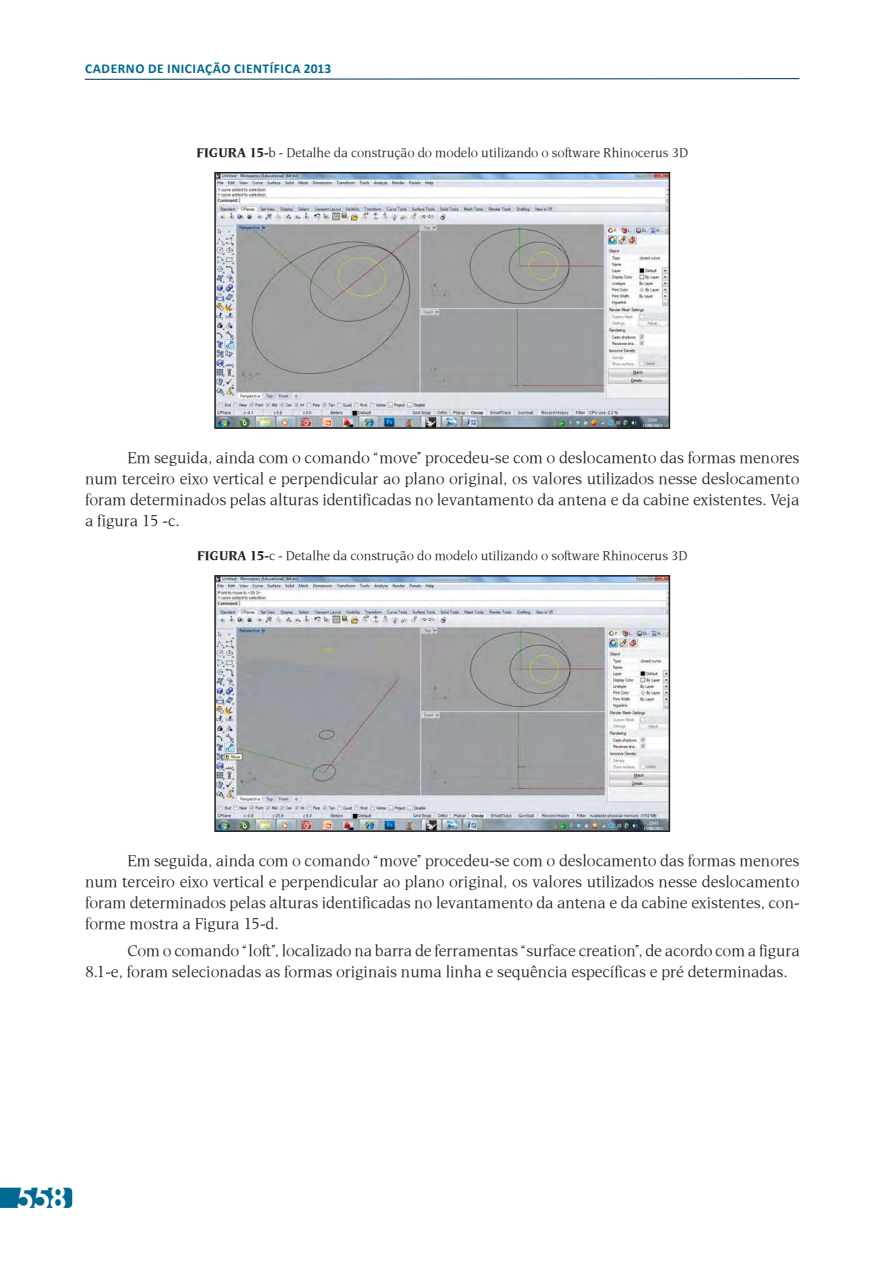
<style>
.page{position:relative;width:893px;height:1263px;background:#fff}
.page>*{position:absolute;margin:0;border:0;box-sizing:border-box;transform-origin:0 0}
.t1{font:800 30px "Futura Std";color:#fff}
.t2{font:16.5px/21px "Esperanto";color:#231f20;text-align:justify}
.t3{font:13.5px "Esperanto";color:#231f20}
.t4{font:700 13.5px "Calibri";letter-spacing:.04em;color:#006991}
.s1{font-weight:700}
</style>
<div class="page">
<svg style="left:84px;top:78px;width:716px;height:2px"></svg>
<svg style="left:0;top:1188px;width:72px;height:20px"></svg>
<img style="left:217px;top:175px;width:450px;height:251px">
<div style="left:214px;top:172px;width:456px;height:257px;border:2px solid #231f20"></div>
<img style="left:217px;top:578px;width:450px;height:251px">
<div style="left:214px;top:575px;width:456px;height:257px;border:2px solid #231f20"></div>
<p class="t4" style="left:85px;top:60px;width:247px">CADERNO DE INICIAÇÃO CIENTÍFICA 2013</p>
<p class="t3" style="left:197px;top:145px;width:493px"><span class="s1">FIGURA 15-</span>b - Detalhe da construção do modelo utilizando o software Rhinocerus 3D</p>
<p class="t2" style="left:85px;top:446px;width:716px;text-indent:43px">Em seguida, ainda com o comando “move” procedeu-se com o deslocamento das formas menores num terceiro eixo vertical e perpendicular ao plano original, os valores utilizados nesse deslocamento foram determinados pelas alturas identificadas no levantamento da antena e da cabine existentes. Veja a figura 15 -c.</p>
<p class="t3" style="left:197px;top:548px;width:492px"><span class="s1">FIGURA 15-</span>c - Detalhe da construção do modelo utilizando o software Rhinocerus 3D</p>
<p class="t2" style="left:85px;top:850px;width:716px;text-indent:43px">Em seguida, ainda com o comando “move” procedeu-se com o deslocamento das formas menores num terceiro eixo vertical e perpendicular ao plano original, os valores utilizados nesse deslocamento foram determinados pelas alturas identificadas no levantamento da antena e da cabine existentes, con&shy;forme mostra a Figura 15-d.</p>
<p class="t2" style="left:85px;top:940px;width:716px;text-indent:43px">Com o comando “loft”, localizado na barra de ferramentas “surface creation”, de acordo com a figura<br>8.1-e, foram selecionadas as formas originais numa linha e sequência específicas e pré determinadas.</p>
<h1 class="t1" style="left:17px;top:1179px;width:52px">558</h1>
</div>
